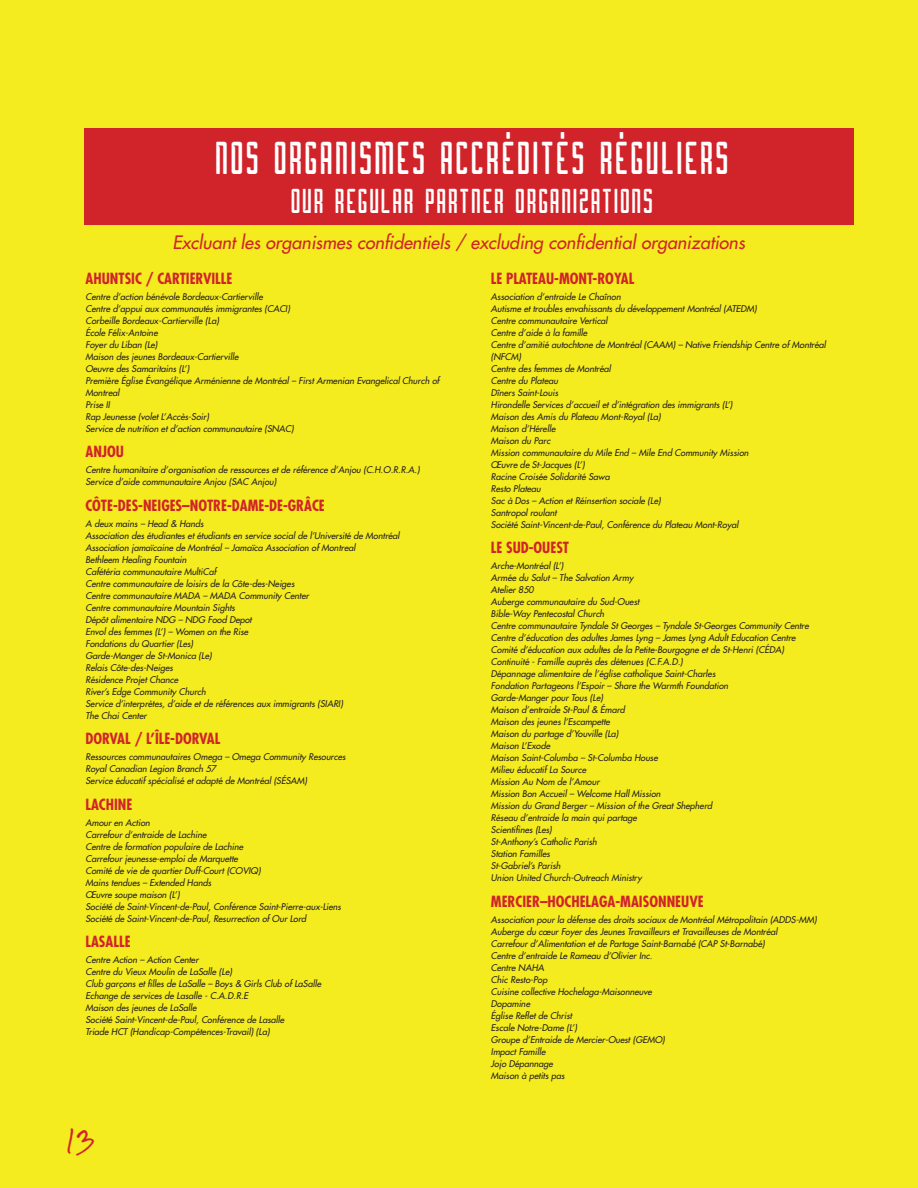
<style>
.page{position:relative;width:918px;height:1188px;background:#f4ec1f}
.page>*{position:absolute;margin:0;border:0;box-sizing:border-box;transform-origin:0 0}
.t1{font:48px "Borg";letter-spacing:.05em;color:#fff}
.t2{font:36px "Borg";letter-spacing:.05em;color:#fff}
.t3{font:21px "Rock Salt";color:#d1232a}
.t4{font:italic 18px "Futura";color:#d1232a}
.t5{font:700 condensed 15px "Futura";color:#d1232a}
.t6{font:italic 9px/12px "Futura";color:#231f20}
</style>
<div class="page">
<div style="left:85px;top:128px;width:769px;height:96px;background:#d1232a"></div>
<h1 class="t1" style="left:215px;top:132px;width:515px">NOS ORGANISMES ACCRÉDITÉS RÉGULIERS</h1>
<h2 class="t2" style="left:291px;top:182px;width:364px">OUR REGULAR PARTNER ORGANIZATIONS</h2>
<h3 class="t4" style="left:172px;top:231px;width:574px">Excluant les organismes confidentiels / excluding confidential organizations</h3>
<h3 class="t5" style="left:85px;top:268px;width:25px">AHUNTS</h3>
<h3 class="t5" style="left:131px;top:268px;width:35px">IC / CART</h3>
<h3 class="t5" style="left:186px;top:268px;width:36px">IERVILLE</h3>
<p class="t6" style="left:85px;top:290px;width:355px">Centre d’action bénévole Bordeaux-Cartierville<br>Centre d’appui aux communautés immigrantes (CACI)<br>Corbeille Bordeaux-Cartierville (La)<br>École Félix-Antoine<br>Foyer du Liban (Le)<br>Maison des jeunes Bordeaux-Cartierville<br>Oeuvre des Samaritains (L’)<br>Première Église Évangélique Arménienne de Montréal – First Armenian Evangelical Church of Montreal<br>Prise II<br>Rap Jeunesse (volet L’Accès-Soir)<br>Service de nutrition et d’action communautaire (SNAC)</p>
<h3 class="t5" style="left:85px;top:442px;width:39px">ANJOU</h3>
<p class="t6" style="left:85px;top:464px;width:336px">Centre humanitaire d’organisation de ressources et de référence d’Anjou (C.H.O.R.R.A.)<br>Service d’aide communautaire Anjou (SAC Anjou)</p>
<h3 class="t5" style="left:85px;top:495px;width:156px">CÔTE-DES-NEIGES–NOTRE-DAME</h3>
<h3 class="t5" style="left:264px;top:495px;width:55px">-DE-GRÂCE</h3>
<p class="t6" style="left:85px;top:517px;width:316px">A deux mains – Head &amp; Hands<br>Association des étudiantes et étudiants en service social de l’Université de Montréal Association jamaïcaine de Montréal – Jamaïca Association of Montreal<br>Bethleem Healing Fountain<br>Cafétéria communautaire MultiCaf<br>Centre communautaire de loisirs de la Côte-des-Neiges<br>Centre communautaire MADA – MADA Community Center<br>Centre communautaire Mountain Sights<br>Dépôt alimentaire NDG – NDG Food Depot<br>Envol des femmes (L’) – Women on the Rise<br>Fondations du Quartier (Les)<br>Garde-Manger de St-Monica (Le)<br>Relais Côte-des-Neiges<br>Résidence Projet Chance<br>River’s Edge Community Church<br>Service d’interprètes, d’aide et de références aux immigrants (SIARI)<br>The Chai Center</p>
<h3 class="t5" style="left:85px;top:729px;width:25px">DORVAL</h3>
<h3 class="t5" style="left:134px;top:729px;width:66px">/ L’ÎLE-DORVAL</h3>
<p class="t6" style="left:85px;top:751px;width:262px">Ressources communautaires Omega – Omega Community Resources<br>Royal Canadian Legion Branch 57<br>Service éducatif spécialisé et adapté de Montréal (SÉSAM)</p>
<h3 class="t5" style="left:85px;top:794px;width:41px">LACHINE</h3>
<p class="t6" style="left:85px;top:816px;width:257px">Amour en Action<br>Carrefour d’entraide de Lachine<br>Centre de formation populaire de Lachine<br>Carrefour jeunesse-emploi de Marquette<br>Comité de vie de quartier Duff-Court (COVIQ)<br>Mains tendues – Extended Hands<br>Œuvre soupe maison (L’)<br>Société de Saint-Vincent-de-Paul, Conférence Saint-Pierre-aux-Liens Société de Saint-Vincent-de-Paul, Resurrection of Our Lord</p>
<h3 class="t5" style="left:85px;top:932px;width:8px">LASALLE</h3>
<p class="t6" style="left:85px;top:954px;width:237px">Centre Action – Action Center<br>Centre du Vieux Moulin de LaSalle (Le)<br>Club garçons et filles de LaSalle – Boys &amp; Girls Club of LaSalle Echange de services de Lasalle - C.A.D.R.E<br>Maison des jeunes de LaSalle<br>Société Saint-Vincent-de-Paul, Conférence de Lasalle<br>Triade HCT (Handicap-Compétences-Travail) (La)</p>
<h3 class="t3" style="left:65px;top:1129px;width:32px">13</h3>
<h3 class="t5" style="left:491px;top:268px;width:23px">LE PLATEAU</h3>
<h3 class="t5" style="left:554px;top:268px;width:68px">-MONT-ROYAL</h3>
<p class="t6" style="left:491px;top:290px;width:336px">Association d’entraide Le Chaînon<br>Autisme et troubles envahissants du développement Montréal (ATEDM)<br>Centre communautaire Vertical<br>Centre d’aide à la famille<br>Centre d’amitié autochtone de Montréal (CAAM) – Native Friendship Centre of Montréal (NFCM)<br>Centre des femmes de Montréal<br>Centre du Plateau<br>Dîners Saint-Louis<br>Hirondelle Services d’accueil et d’intégration des immigrants (L’)<br>Maison des Amis du Plateau Mont-Royal (La)<br>Maison d’Hérelle<br>Maison du Parc<br>Mission communautaire du Mile End – Mile End Community Mission<br>Œuvre de St-Jacques (L’)<br>Racine Croisée Solidarité Sawa<br>Resto Plateau<br>Sac à Dos – Action et Réinsertion sociale (Le)<br>Santropol roulant<br>Société Saint-Vincent-de-Paul, Conférence du Plateau Mont-Royal</p>
<h3 class="t5" style="left:491px;top:538px;width:59px">LE SUD-OUEST</h3>
<p class="t6" style="left:491px;top:560px;width:319px">Arche-Montréal (L’)<br>Armée du Salut – The Salvation Army<br>Atelier 850<br>Auberge communautaire du Sud-Ouest<br>Bible-Way Pentecostal Church<br>Centre communautaire Tyndale St Georges – Tyndale St-Georges Community Centre Centre d’éducation des adultes James Lyng – James Lyng Adult Education Centre Comité d’éducation aux adultes de la Petite-Bourgogne et de St-Henri (CÉDA)<br>Continuité - Famille auprès des détenues (C.F.A.D.)<br>Dépannage alimentaire de l’église catholique Saint-Charles<br>Fondation Partageons l’Espoir – Share the Warmth Foundation<br>Garde-Manger pour Tous (Le)<br>Maison d’entraide St-Paul &amp; Émard<br>Maison des jeunes l’Escampette<br>Maison du partage d’Youville (La)<br>Maison L’Exode<br>Maison Saint-Columba – St-Columba House<br>Milieu éducatif La Source<br>Mission Au Nom de l’Amour<br>Mission Bon Accueil – Welcome Hall Mission<br>Mission du Grand Berger – Mission of the Great Shepherd<br>Réseau d’entraide la main qui partage<br>Scientifines (Les)<br>St-Anthony’s Catholic Parish<br>Station Familles<br>St-Gabriel’s Parish<br>Union United Church-Outreach Ministry</p>
<h3 class="t5" style="left:491px;top:891px;width:9px">MERC</h3>
<h3 class="t5" style="left:522px;top:891px;width:66px">IER–HOCHELAGA</h3>
<h3 class="t5" style="left:615px;top:891px;width:52px">-MAISONNEUVE</h3>
<p class="t6" style="left:491px;top:913px;width:327px">Association pour la défense des droits sociaux de Montréal Métropolitain (ADDS-MM)<br>Auberge du cœur Foyer des Jeunes Travailleurs et Travailleuses de Montréal<br>Carrefour d’Alimentation et de Partage Saint-Barnabé (CAP St-Barnabé)<br>Centre d’entraide Le Rameau d’Olivier Inc.<br>Centre NAHA<br>Chic Resto-Pop<br>Cuisine collective Hochelaga-Maisonneuve<br>Dopamine<br>Église Reflet de Christ<br>Escale Notre-Dame (L’)<br>Groupe d’Entraide de Mercier-Ouest (GEMO)<br>Impact Famille<br>Jojo Dépannage<br>Maison à petits pas</p>
</div>
